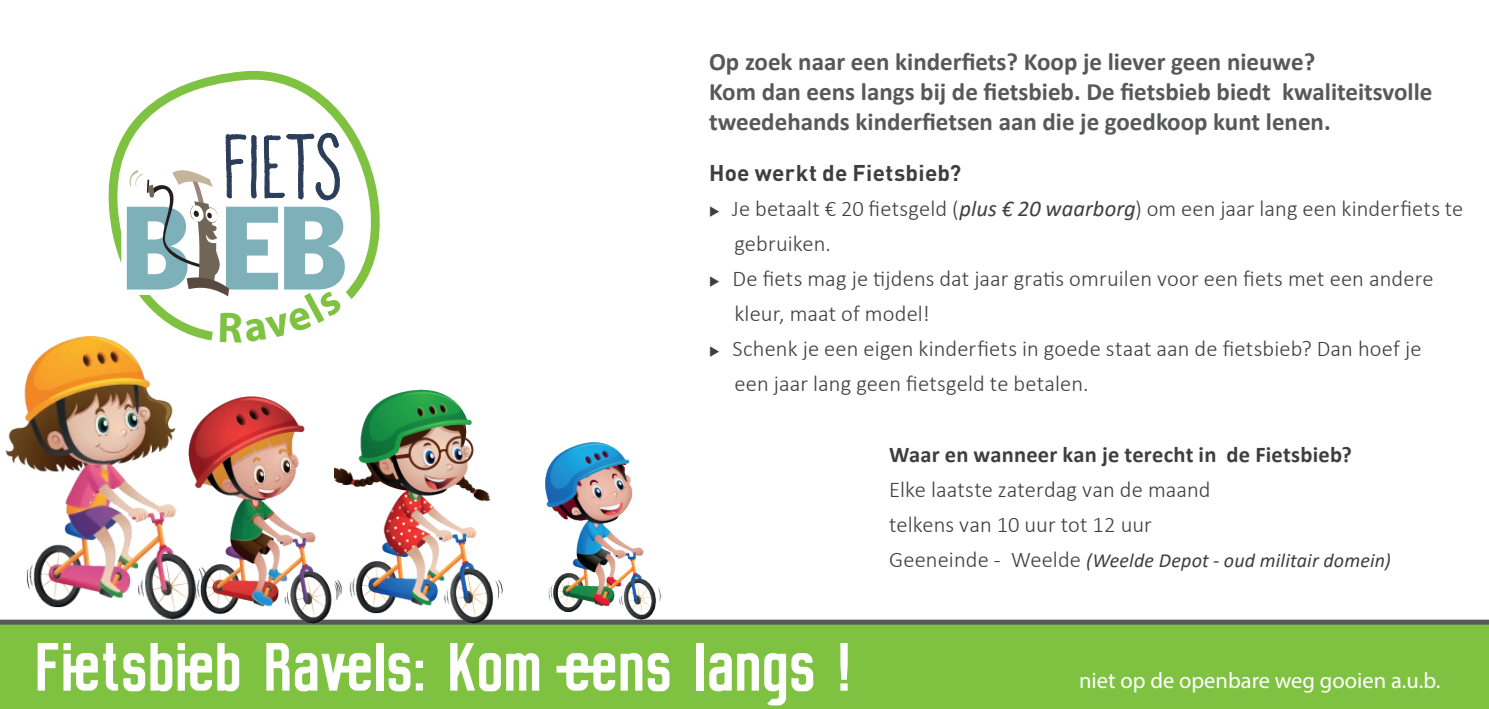
<style>
.page{position:relative;width:1489px;height:709px;background:#fff}
.page>*{position:absolute;margin:0;border:0;box-sizing:border-box;transform-origin:0 0}
.t1{font:70px "Dancing Juice Salabat";letter-spacing:.04em;color:#fff}
.t2{font:700 25px/30px "Calibri";color:#57585a}
.t3{font:300 22.5px/35px "Calibri";letter-spacing:.005em;color:#3e3e3f}
.t4{font:700 22.5px "Calibri";letter-spacing:.01em;color:#3e3e3f}
.t5{font:22.5px "Myriad Pro";color:#fff}
.t6{font:700 22.5px "DINOT";letter-spacing:.015em;color:#3e3e3f}
.t7{font:italic 20px "Calibri";letter-spacing:.01em;color:#3e3e3f}
.s1{font-weight:400;font-style:italic}
.s2{font-weight:300;font-style:normal;font-size:22.5px}
</style>
<div class="page">
<div style="left:0;top:619px;width:1488px;height:90px;background:#7fc241"></div>
<svg style="left:108px;top:71px;width:272px;height:228px"></svg>
<img style="left:6px;top:336px;width:183px;height:283px">
<img style="left:189px;top:396px;width:145px;height:227px">
<img style="left:334px;top:389px;width:168px;height:234px">
<img style="left:545px;top:442px;width:118px;height:177px">
<svg style="left:127px;top:128px;width:218px;height:215px"></svg>
<p class="t2" style="left:709px;top:46px;width:725px">Op zoek naar een kinderfiets? Koop je liever geen nieuwe?<br>Kom dan eens langs bij de fietsbieb. De fietsbieb biedt kwaliteitsvolle tweedehands kinderfietsen aan die je goedkoop kunt lenen.</p>
<p class="t6" style="left:709px;top:158px;width:254px">Hoe werkt de Fietsbieb?</p>
<p class="t3" style="left:734px;top:191px;width:730px;text-indent:-25px">◆ Je betaalt € 20 fietsgeld (<span class="s1">plus € 20 waarborg</span>) om een jaar lang een kinderfiets te gebruiken.</p>
<p class="t3" style="left:734px;top:261px;width:700px;text-indent:-25px">◆ De fiets mag je tijdens dat jaar gratis omruilen voor een fiets met een andere kleur, maat of model!</p>
<p class="t3" style="left:734px;top:331px;width:688px;text-indent:-25px">◆ Schenk je een eigen kinderfiets in goede staat aan de fietsbieb? Dan hoef je een jaar lang geen fietsgeld te betalen.</p>
<h1 class="t1" style="left:36px;top:629px;width:814px">Fietsbieb Ravels: Kom eens langs !</h1>
<p class="t4" style="left:889px;top:438px;width:464px">Waar en wanneer kan je terecht in de Fietsbieb?</p>
<p class="t3" style="left:889px;top:471px;width:323px">Elke laatste zaterdag van de maand telkens van 10 uur tot 12 uur</p>
<p class="t7" style="left:889px;top:546px;width:503px"><span class="s2">Geeneinde - Weelde</span> (Weelde Depot - oud militair domein)</p>
<p class="t5" style="left:1079px;top:666px;width:362px">niet op de openbare weg gooien a.u.b.</p>
</div>
